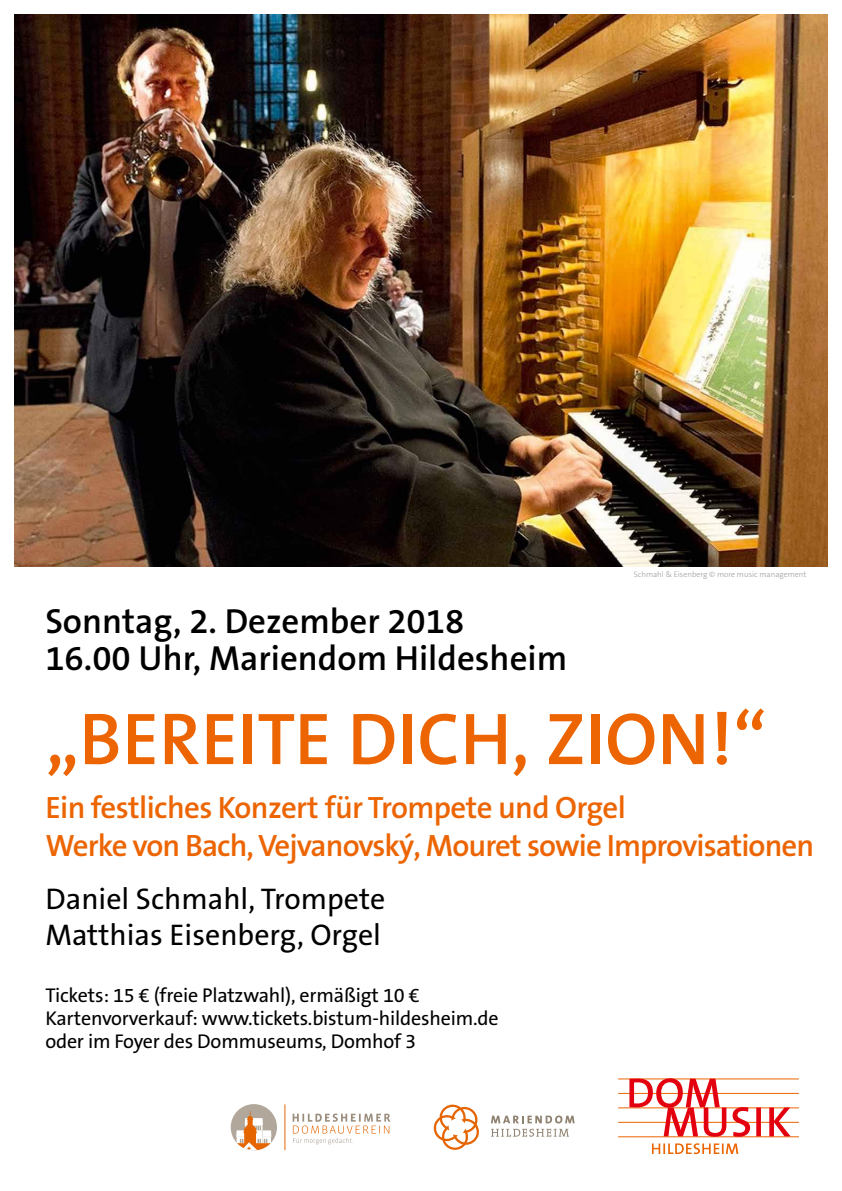
<style>
.page{position:relative;width:842px;height:1191px;background:#fff}
.page>*{position:absolute;margin:0;border:0;box-sizing:border-box;transform-origin:0 0}
.t1{font:600 74px "The Sans B6";color:#ec6502}
.t2{font:600 35px/37px "The Sans B6";color:#000}
.t3{font:600 31px/37.2px "The Sans B6";letter-spacing:-.03em;color:#ec6502}
.t4{font:30px/36px "The Sans B5 Plain";color:#000}
.t5{font:20px/23px "The Sans B5 Plain";letter-spacing:-.01em;color:#000}
.t6{font:300 8px "The Sans B3";color:#9c9d9d}
</style>
<div class="page">
<img style="left:14px;top:14px;width:814px;height:552px">
<svg style="left:652px;top:1143px;width:86px;height:11px"></svg>
<hr style="left:618px;top:1136px;width:181px;height:1px;background:#ec6502">
<hr style="left:618px;top:1122px;width:181px;height:1px;background:#ec6502">
<hr style="left:618px;top:1107px;width:181px;height:1px;background:#ec6502">
<hr style="left:618px;top:1093px;width:181px;height:1px;background:#ec6502">
<hr style="left:618px;top:1078px;width:181px;height:1px;background:#ec6502">
<svg style="left:629px;top:1078px;width:162px;height:58px"></svg>
<svg style="left:433px;top:1104px;width:46px;height:45px"></svg>
<svg style="left:491px;top:1115px;width:84px;height:21px"></svg>
<svg style="left:293px;top:1113px;width:97px;height:31px"></svg>
<hr style="left:285px;top:1104px;width:1px;height:46px;background:#e56501">
<div style="left:231px;top:1104px;width:46px;height:46px;background:#b1a79b;border-radius:50%"></div>
<svg style="left:236px;top:1110px;width:35px;height:40px"></svg>
<p class="t6" style="left:634px;top:570px;width:174px">Schmahl &amp; Eisenberg © more music management</p>
<h2 class="t2" style="left:45px;top:604px;width:523px">Sonntag, 2. Dezember 2018<br>16.00 Uhr, Mariendom Hildesheim</h2>
<h1 class="t1" style="left:45px;top:699px;width:723px">„BEREITE DICH, ZION!“</h1>
<h3 class="t3" style="left:45px;top:790px;width:770px">Ein festliches Konzert für Trompete und Orgel<br>Werke von Bach, Vejvanovský, Mouret sowie Improvisationen</h3>
<h3 class="t4" style="left:45px;top:881px;width:342px">Daniel Schmahl, Trompete<br>Matthias Eisenberg, Orgel</h3>
<p class="t5" style="left:45px;top:984px;width:455px">Tickets: 15 € (freie Platzwahl), ermäßigt 10 €<br>Kartenvorverkauf: www.tickets.bistum-hildesheim.de oder im Foyer des Dommuseums, Domhof 3</p>
</div>
